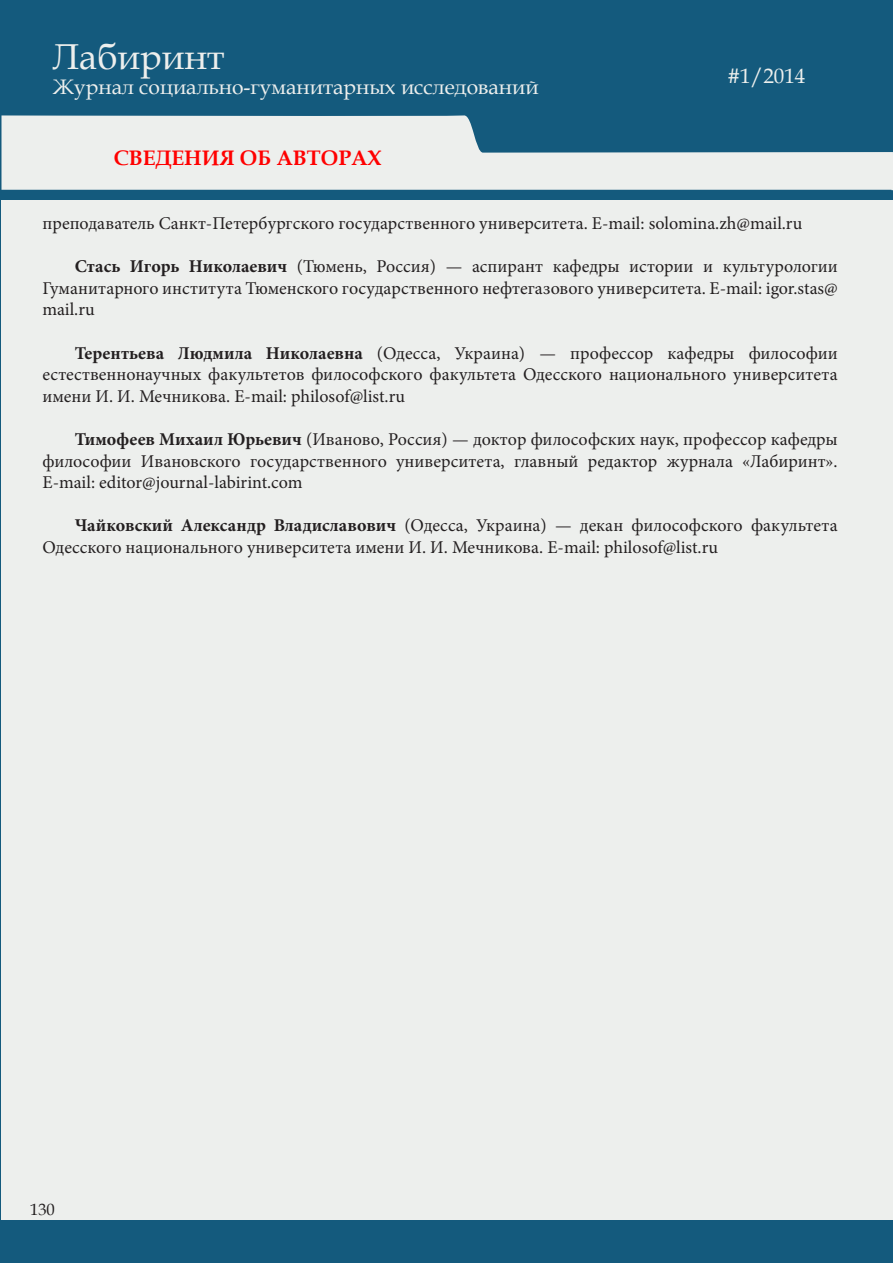
<style>
.page{position:relative;width:893px;height:1263px;background:#fff}
.page>*{position:absolute;margin:0;border:0;box-sizing:border-box;transform-origin:0 0}
.t1{font:36px "Book Antiqua";color:#edefed}
.t2{font:21px "Book Antiqua";color:#edefed}
.t3{font:700 21px "Book Antiqua";color:#f00}
.t4{font:18px/21.6px "Minion Pro";color:#231f20;text-align:justify}
.t5{font:16.5px "Book Antiqua";color:#231f20}
.s1{font-weight:700}
</style>
<div class="page">
<div style="left:1px;top:0;width:892px;height:1262px;background:#145a7d"></div>
<div style="left:2px;top:200px;width:891px;height:1020px;background:#edefed"></div>
<svg style="left:2px;top:115px;width:889px;height:75px;fill:#edefed"></svg>
<svg style="left:891px;top:152px;width:2px;height:1111px"></svg>
<p class="t1" style="left:53px;top:31px;width:173px">Лабиринт</p>
<p class="t2" style="left:53px;top:72px;width:487px">Журнал социально-гуманитарных исследований</p>
<p class="t3" style="left:114px;top:144px;width:269px">СВЕДЕНИЯ ОБ АВТОРАХ</p>
<p class="t2" style="left:727px;top:61px;width:79px">#1/2014</p>
<p class="t4" style="left:43px;top:212px;width:761px">преподаватель Санкт-Петербургского государственного университета. E-mail: solomina.zh@mail.ru</p>
<p class="t4" style="left:43px;top:256px;width:797px;text-indent:32px"><span class="s1">Стась Игорь Николаевич</span> (Тюмень, Россия) — аспирант кафедры истории и культурологии Гуманитарного института Тюменского государственного нефтегазового университета. E-mail: igor.stas@ mail.ru</p>
<p class="t4" style="left:43px;top:342px;width:797px;text-indent:32px"><span class="s1">Терентьева Людмила Николаевна</span> (Одесса, Украина) — профессор кафедры философии естественнонаучных факультетов философского факультета Одесского национального университета имени И. И. Мечникова. E-mail: philosof@list.ru</p>
<p class="t4" style="left:43px;top:428px;width:797px;text-indent:32px"><span class="s1">Тимофеев Михаил Юрьевич</span> (Иваново, Россия) — доктор философских наук, профессор кафедры философии Ивановского государственного университета, главный редактор журнала «Лабиринт».<br>E-mail: editor@journal-labirint.com</p>
<p class="t4" style="left:43px;top:515px;width:797px;text-indent:32px"><span class="s1">Чайковский Александр Владиславович</span> (Одесса, Украина) — декан философского факультета<br>Одесского национального университета имени И. И. Мечникова. E-mail: philosof@list.ru</p>
<p class="t5" style="left:30px;top:1199px;width:52px">130130</p>
</div>
